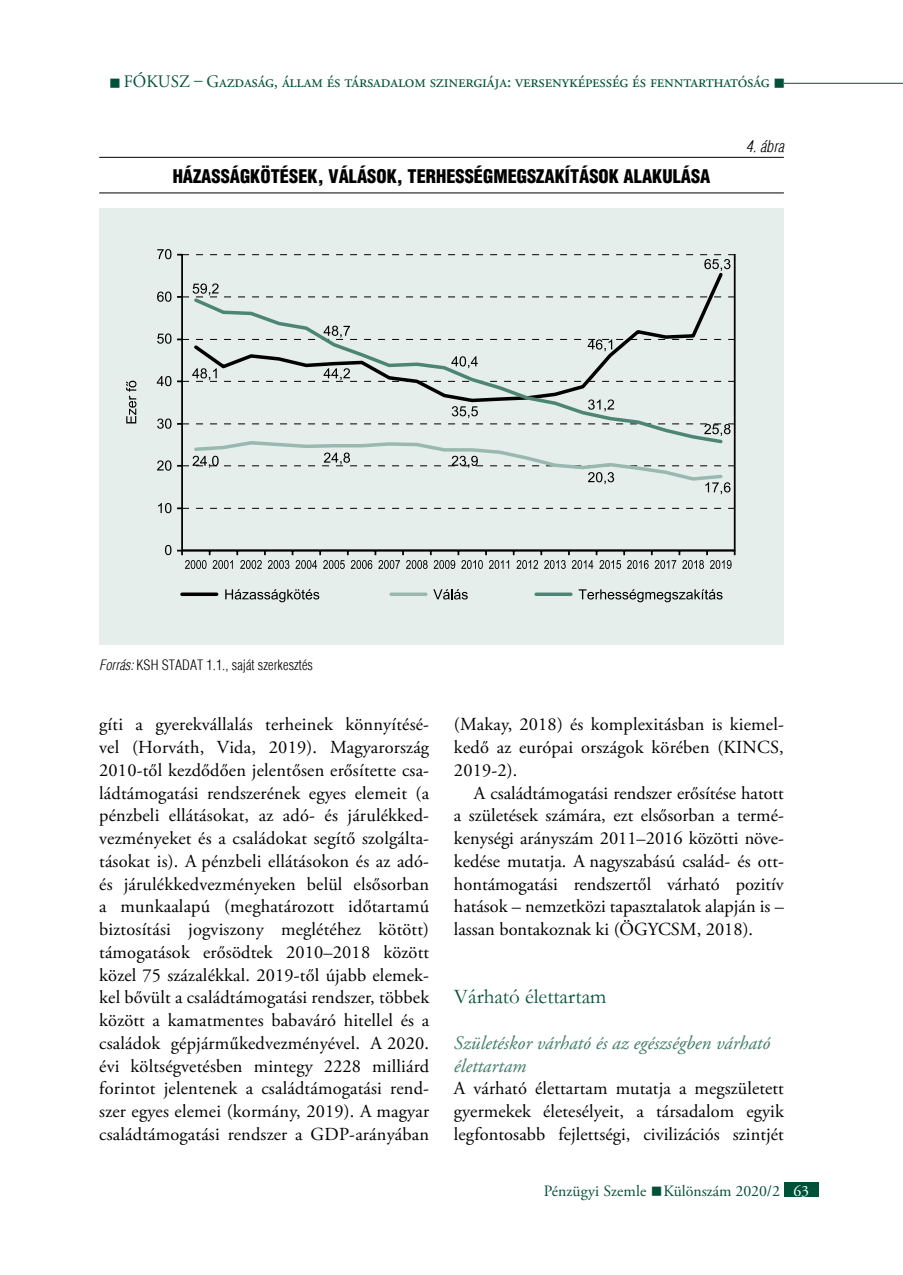
<style>
.page{position:relative;width:903px;height:1275px;background:#fff}
.page>*{position:absolute;margin:0;border:0;box-sizing:border-box;transform-origin:0 0}
.t1{font:21px "Garamond";color:#005138}
.t2{font:italic 19.25px/22.8px "Adobe Garamond Pro";color:#407c6a}
.t3{font:18.38px/22.8px "Adobe Garamond Pro";color:#000;text-align:justify}
.t4{font:900 condensed 18.38px "H Helvetica";color:#000}
.t5{font:17.5px "Adobe Garamond Pro";letter-spacing:-.01em;color:#005138}
.t6{font:15.75px "Adobe Garamond Pro";color:#005138}
.t7{font:italic 300 condensed 15.75px "H Helvetica";color:#000}
.t8{font:300 condensed 14px "H Helvetica";letter-spacing:.005em;color:#000}
.s1{font-style:italic}
.s2{color:#fff}
</style>
<div class="page">
<hr style="left:784px;top:83px;width:119px;height:1px;background:#005138">
<div style="left:784px;top:1182px;width:35px;height:15px;background:#005138"></div>
<hr style="left:99px;top:157px;width:685px;height:1px;background:#000">
<hr style="left:99px;top:192px;width:685px;height:1px;background:#000">
<div style="left:99px;top:208px;width:685px;height:437px;background:#e6eeeb"></div>
<svg style="left:177px;top:507px;width:557px;height:2px"></svg>
<hr style="left:182px;top:549px;width:553px;height:2px;background:#000">
<hr style="left:181px;top:255px;width:2px;height:295px;background:#000">
<hr style="left:734px;top:255px;width:1px;height:295px;background:#000">
<svg style="left:165px;top:545px;width:6px;height:10px"></svg>
<svg style="left:158px;top:503px;width:13px;height:10px"></svg>
<svg style="left:157px;top:460px;width:14px;height:11px"></svg>
<svg style="left:157px;top:418px;width:14px;height:11px"></svg>
<svg style="left:157px;top:376px;width:14px;height:10px"></svg>
<svg style="left:157px;top:333px;width:14px;height:11px"></svg>
<svg style="left:157px;top:292px;width:14px;height:10px"></svg>
<svg style="left:157px;top:249px;width:14px;height:10px"></svg>
<svg style="left:177px;top:550px;width:558px;height:19px"></svg>
<svg style="left:126px;top:381px;width:10px;height:42px"></svg>
<svg style="left:194px;top:298px;width:519px;height:101px"></svg>
<svg style="left:177px;top:283px;width:557px;height:15px"></svg>
<svg style="left:177px;top:326px;width:557px;height:56px"></svg>
<svg style="left:177px;top:399px;width:557px;height:95px"></svg>
<svg style="left:177px;top:254px;width:558px;height:17px"></svg>
<svg style="left:182px;top:592px;width:35px;height:4px"></svg>
<svg style="left:391px;top:592px;width:35px;height:4px"></svg>
<svg style="left:536px;top:592px;width:35px;height:4px"></svg>
<svg style="left:225px;top:589px;width:94px;height:13px"></svg>
<svg style="left:433px;top:589px;width:35px;height:10px"></svg>
<svg style="left:579px;top:589px;width:143px;height:13px"></svg>
<p class="t5" style="left:109px;top:71px;width:677px">■ fóku sz – Gazdaság, állam és társadalom szinergiája: versenyképesség és fenntarthatóság ■</p>
<p class="t4" style="left:173px;top:164px;width:538px">HÁZASSÁGKÖTÉSEK, VÁLÁSOK, TERHESSÉGMEGSZAKÍTÁSOK ALAKULÁSA</p>
<p class="t7" style="left:746px;top:137px;width:40px">4. ábra</p>
<p class="t8" style="left:99px;top:657px;width:215px"><span class="s1">Forrás:</span> KSH STADAT 1.1., saját szerkesztés</p>
<p class="t3" style="left:99px;top:714px;width:332px">gíti a gyerekvállalás terheinek könnyítésé&shy;vel (Horváth, Vida, 2019). Magyarország 2010-től kezdődően jelentősen erősítette csa&shy;ládtámogatási rendszerének egyes elemeit (a pénzbeli ellátásokat, az adó- és járulékked&shy;vezményeket és a családokat segítő szolgálta&shy;tásokat is). A pénzbeli ellátásokon és az adó&shy;és járulékkedvezményeken belül elsősorban a munkaalapú (meghatározott időtartamú biztosítási jogviszony meglétéhez kötött) támogatások erősödtek 2010–2018 között közel 75 százalékkal. 2019-től újabb elemek&shy;kel bővült a családtámogatási rendszer, többek között a kamatmentes babaváró hitellel és a családok gépjárműkedvezményével. A 2020. évi költségvetésben mintegy 2228 milliárd forintot jelentenek a családtámogatási rend&shy;szer egyes elemei (kormány, 2019). A magyar családtámogatási rendszer a GDP-arányában</p>
<p class="t3" style="left:454px;top:714px;width:331px">(Makay, 2018) és komplexitásban is kiemel&shy;kedő az európai országok körében (KINCS, 2019-2).</p>
<p class="t3" style="left:454px;top:782px;width:332px;text-indent:20px">A családtámogatási rendszer erősítése hatott a születések számára, ezt elsősorban a termé&shy;kenységi arányszám 2011–2016 közötti növe&shy;kedése mutatja. A nagyszabású család- és ott&shy;hontámogatási rendszertől várható pozitív hatások – nemzetközi tapasztalatok alapján is – lassan bontakoznak ki (ÖGYCSM, 2018).</p>
<p class="t1" style="left:454px;top:983px;width:154px">Várható élettartam</p>
<p class="t2" style="left:454px;top:1032px;width:318px">Születéskor várható és az egészségben várható élettartam</p>
<p class="t3" style="left:454px;top:1078px;width:332px">A várható élettartam mutatja a megszületett gyermekek életesélyeit, a társadalom egyik legfontosabb fejlettségi, civilizációs szintjét</p>
<p class="t6" style="left:544px;top:1181px;width:267px">Pénzügyi Szemle ■Különszám 2020/2 <span class="s2">63</span></p>
</div>
